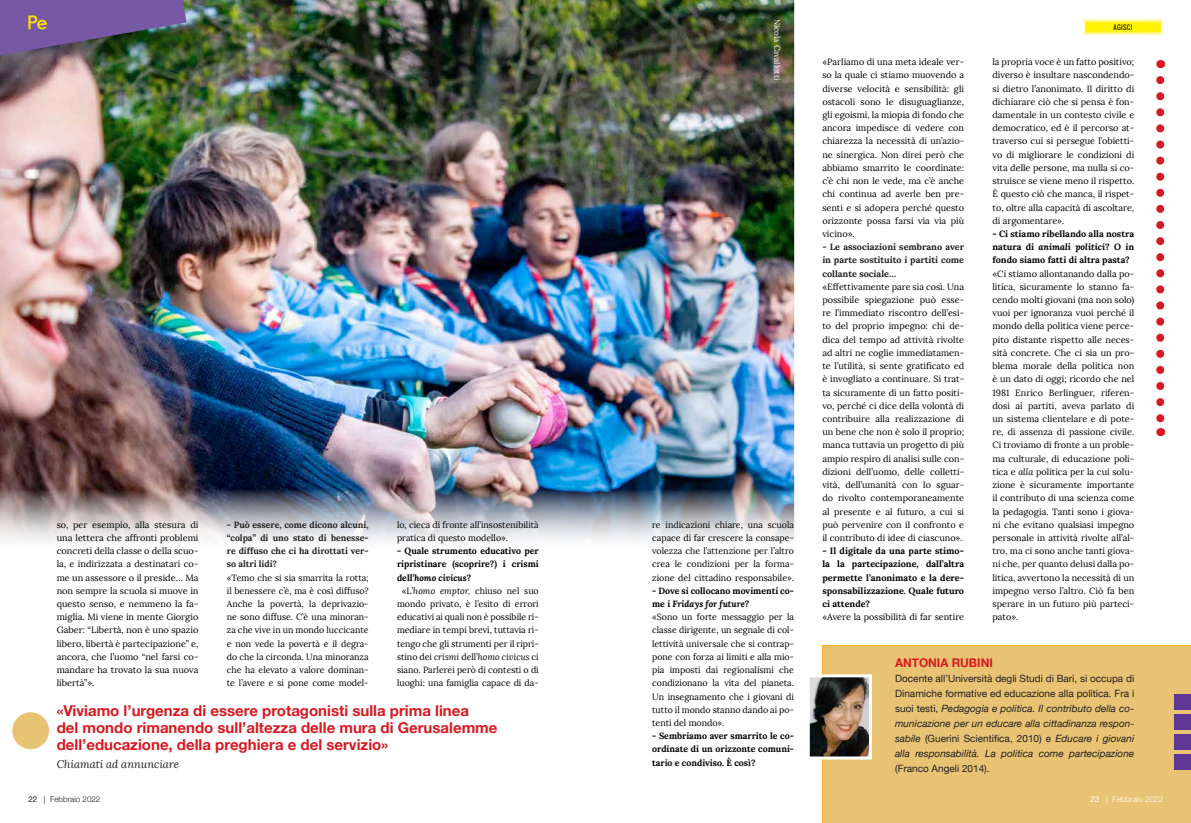
<style>
.page{position:relative;width:1191px;height:823px;background:#fff}
.page>*{position:absolute;margin:0;border:0;box-sizing:border-box;transform-origin:0 0}
.t1{font:700 15px/17px "Helvetica Neue";color:#d81920}
.t2{font:700 12px "Helvetica Neue";color:#d81920}
.t3{font:italic 11px "Lora";color:#231f20}
.t4{font:italic 10px/15px "Helvetica Neue";color:#231f20;text-align:justify}
.t5{font:10px "Helvetica Neue";color:#231f20}
.t6{font:9px/13.2px "Lora";color:#000}
.t7{font:700 9px/13.2px "Lora";color:#000;text-align:justify}
.t8{font:italic 9px "Lora";color:#000}
.t9{font:italic 700 9px "Lora";color:#000}
.t10{font:300 8.1px "Helvetica Neue";color:#fff}
.t11{font:8px "Lora";color:#fff}
.t12{font:300 8px "Helvetica Neue";color:#231f20}
.t13{font:6.3px "Oswald";letter-spacing:.055em;color:#231f20}
.s1{color:#12100f}
.s2{font-weight:700;color:#231f20}
.s3{font-style:normal}
.s4{font-style:italic}
.s5{font-weight:700}
.s6{font-weight:700;font-style:italic}
.s7{font-weight:400;color:#12100f}
.s8{font-weight:400}
</style>
<div class="page">
<img style="left:0;top:0;width:794px;height:541px">
<div style="left:822px;top:645px;width:369px;height:177px;background:#e9c374"></div>
<img style="left:0;top:0;width:187px;height:55px">
<svg style="left:1083px;top:18px;width:79px;height:18px"></svg>
<div style="left:1174px;top:753px;width:17px;height:16px;background:#5f3695"></div>
<div style="left:1174px;top:733px;width:17px;height:16px;background:#5f3695"></div>
<div style="left:1174px;top:714px;width:17px;height:15px;background:#5f3695"></div>
<div style="left:1174px;top:694px;width:17px;height:15px;background:#5f3695"></div>
<img style="left:811px;top:678px;width:57px;height:77px">
<div style="left:807px;top:674px;width:65px;height:85px;border:3px solid #fff"></div>
<svg style="left:1156px;top:80px;width:8px;height:356px"></svg>
<div style="left:12px;top:711px;width:37px;height:37px;background:#e9c374;border-radius:50%"></div>
<p class="t6" style="left:57px;top:517px;width:143px;text-align:justify">so, per esempio, alla stesura di una lettera che affronti problemi concreti della classe o della scuo&shy;la, e indirizzata a destinatari co&shy;me un assessore o il preside… Ma non sempre la scuola si muove in questo senso, e nemmeno la fa&shy;miglia. Mi viene in mente Giorgio Gaber: “Libertà, non è uno spazio libero, libertà è partecipazione” e, ancora, che l’uomo “nel farsi co&shy;mandare ha trovato la sua nuova libertà”<span class="s1">»</span>.</p>
<p class="t6" style="left:227px;top:517px;width:143px"><span class="s2">- Può essere, come dicono alcuni, “colpa” di uno stato di benesse&shy;re diffuso che ci ha dirottati ver&shy;so altri lidi?<br></span><span class="s1">«</span>Temo che si sia smarrita la rotta; il benessere c’è, ma è così diffuso?<br>Anche la povertà, la deprivazio&shy;ne sono diffuse. C’è una minoran&shy;za che vive in un mondo luccicante e non vede la povertà e il degra&shy;do che la circonda. Una minoranza che ha elevato a valore dominan&shy;te l’avere e si pone come model-</p>
<p class="t6" style="left:397px;top:517px;width:143px">lo, cieca di fronte all’insostenibilità pratica di questo modello<span class="s1">»</span>.</p>
<p class="t7" style="left:397px;top:544px;width:143px">- Quale strumento educativo per</p>
<p class="t7" style="left:397px;top:557px;width:143px">ripristinare (scoprire?) i crismi</p>
<p class="t9" style="left:397px;top:571px;width:76px"><span class="s3">dell’</span>homo civicus<span class="s3">?</span></p>
<p class="t6" style="left:402px;top:583px;width:138px"><span class="s1">«</span>L<span class="s4">’homo emptor,</span> chiuso nel suo</p>
<p class="t6" style="left:397px;top:597px;width:143px">mondo privato, è l’esito di errori</p>
<p class="t6" style="left:397px;top:610px;width:143px">educativi ai quali non è possibile ri-</p>
<p class="t6" style="left:397px;top:623px;width:143px">mediare in tempi brevi, tuttavia ri-</p>
<p class="t6" style="left:397px;top:636px;width:143px">tengo che gli strumenti per il ripri-</p>
<p class="t8" style="left:397px;top:650px;width:143px"><span class="s3">stino dei</span> crismi <span class="s3">dell’</span>homo civicus <span class="s3">ci</span></p>
<p class="t6" style="left:397px;top:663px;width:143px">siano. Parlerei però di contesti o di</p>
<p class="t6" style="left:397px;top:676px;width:143px">luoghi: una famiglia capace di da-</p>
<h1 class="t1" style="left:57px;top:702px;width:442px">«Viviamo l’urgenza di essere protagonisti sulla prima linea<br>del mondo rimanendo sull’altezza delle mura di Gerusalemme dell’educazione, della preghiera e del servizio» </h1>
<p class="t3" style="left:57px;top:757px;width:124px">Chiamati ad annunciare</p>
<p class="t11" style="left:782px;top:19px;width:62px;rotate:90deg">Nicola Cavallotti</p>
<p class="t6" style="left:652px;top:517px;width:143px;text-align:justify">re indicazioni chiare, una scuola capace di far crescere la consape&shy;volezza che l’attenzione per l’altro crea le condizioni per la forma&shy;zione del cittadino responsabile<span class="s1">».</span></p>
<p class="t6" style="left:652px;top:583px;width:143px"><span class="s5">- Dove si collocano movimenti co&shy;me i</span> <span class="s6">Fridays for future?<br></span><span class="s1">«</span>Sono un forte messaggio per la classe dirigente, un segnale di col&shy;lettività universale che si contrap&shy;pone con forza ai limiti e alla mio&shy;pia imposti dai regionalismi che condizionano la vita del pianeta.<br>Un insegnamento che i giovani di tutto il mondo stanno dando ai po&shy;tenti del mondo<span class="s1">»</span>.</p>
<p class="t7" style="left:652px;top:728px;width:143px">- Sembriamo aver smarrito le co&shy;ordinate di un orizzonte comuni&shy;tario e condiviso. È così?</p>
<p class="t6" style="left:822px;top:55px;width:143px;text-align:justify"><span class="s1">«</span>Parliamo di una meta ideale ver&shy;so la quale ci stiamo muovendo a diverse velocità e sensibilità: gli ostacoli sono le disuguaglianze, gli egoismi, la miopia di fondo che ancora impedisce di vedere con chiarezza la necessità di un’azio&shy;ne sinergica. Non direi però che abbiamo smarrito le coordinate: c’è chi non le vede, ma c’è anche chi continua ad averle ben pre&shy;senti e si adopera perché questo orizzonte possa farsi via via più vicino<span class="s1">»</span>.</p>
<p class="t6" style="left:822px;top:240px;width:143px"><span class="s2">- Le associazioni sembrano aver in parte sostituito i partiti come collante sociale… </span><span class="s1">«</span>Effettivamente pare sia così. Una possibile spiegazione può esse&shy;re l’immediato riscontro dell’esi&shy;to del proprio impegno: chi de&shy;dica del tempo ad attività rivolte ad altri ne coglie immediatamen&shy;te l’utilità, si sente gratificato ed è invogliato a continuare. Si trat&shy;ta sicuramente di un fatto positi&shy;vo, perché ci dice della volontà di contribuire alla realizzazione di un bene che non è solo il proprio; manca tuttavia un progetto di più ampio respiro di analisi sulle con&shy;dizioni dell’uomo, delle colletti&shy;vità, dell’umanità con lo sguar&shy;do rivolto contemporaneamente al presente e al futuro, a cui si può pervenire con il confronto e il contributo di idee di ciascuno<span class="s1">»</span>.</p>
<p class="t7" style="left:822px;top:544px;width:143px;text-align:left">- Il digitale da una parte stimo&shy;la la partecipazione, dall’altra permette l’anonimato e la dere&shy;sponsabilizzazione. Quale futuro ci attende?<br><span class="s7">«</span><span class="s8">Avere la possibilità di far sentire</span></p>
<p class="t13" style="left:1113px;top:22px;width:20px">AGISCI</p>
<p class="t6" style="left:992px;top:55px;width:143px;text-align:justify">la propria voce è un fatto positivo; diverso è insultare nascondendo&shy;si dietro l’anonimato. Il diritto di dichiarare ciò che si pensa è fon&shy;damentale in un contesto civile e democratico, ed è il percorso at&shy;traverso cui si persegue l’obietti&shy;vo di migliorare le condizioni di vita delle persone, ma nulla si co&shy;struisce se viene meno il rispetto.<br>È questo ciò che manca, il rispet&shy;to, oltre alla capacità di ascoltare, di argomentare<span class="s1">»</span>.</p>
<p class="t6" style="left:992px;top:227px;width:143px"><span class="s5">- Ci stiamo ribellando alla nostra natura di</span> <span class="s6">animali politici</span><span class="s5">? O in fondo siamo fatti di altra pasta? </span><span class="s1">«</span>Ci stiamo allontanando dalla po&shy;litica, sicuramente lo stanno fa&shy;cendo molti giovani (ma non solo) vuoi per ignoranza vuoi perché il mondo della politica viene perce&shy;pito distante rispetto alle neces&shy;sità concrete. Che ci sia un pro&shy;blema morale della politica non è un dato di oggi; ricordo che nel<br>1981 Enrico Berlinguer, riferen&shy;dosi ai partiti, aveva parlato di un sistema clientelare e di pote&shy;re, di assenza di passione civile.<br>Ci troviamo di fronte a un proble&shy;ma culturale, di educazione poli&shy;tica e <span class="s4">alla</span> politica per la cui solu&shy;zione è sicuramente importante il contributo di una scienza come la pedagogia. Tanti sono i giova&shy;ni che evitano qualsiasi impegno personale in attività rivolte all’al&shy;tro, ma ci sono anche tanti giova&shy;ni che, per quanto delusi dalla po&shy;litica, avvertono la necessità di un impegno verso l’altro. Ciò fa ben sperare in un futuro più parteci&shy;pato<span class="s1">»</span>.</p>
<h2 class="t2" style="left:895px;top:652px;width:9px">antonia</h2>
<h2 class="t2" style="left:951px;top:652px;width:8px">rubini</h2>
<p class="t4" style="left:895px;top:670px;width:241px"><span class="s3">Docente all’Università degli Studi di Bari, si occupa di Dinamiche formative ed educazione alla politica. Fra i suoi testi,</span> Pedagogia e politica. Il contributo della co&shy;municazione per un educare alla cittadinanza respon&shy;sabile <span class="s3">(Guerini Scientifica, 2010) e</span> Educare i giovani alla responsabilità. La politica come partecipazione</p>
<p class="t5" style="left:895px;top:760px;width:96px">(Franco Angeli 2014).</p>
<p class="t12" style="left:28px;top:792px;width:74px"><span class="s8">22 |</span> Febbraio 2022</p>
<p class="t10" style="left:1090px;top:792px;width:74px"><span class="s8">23 |</span> Febbraio 2022</p>
</div>
